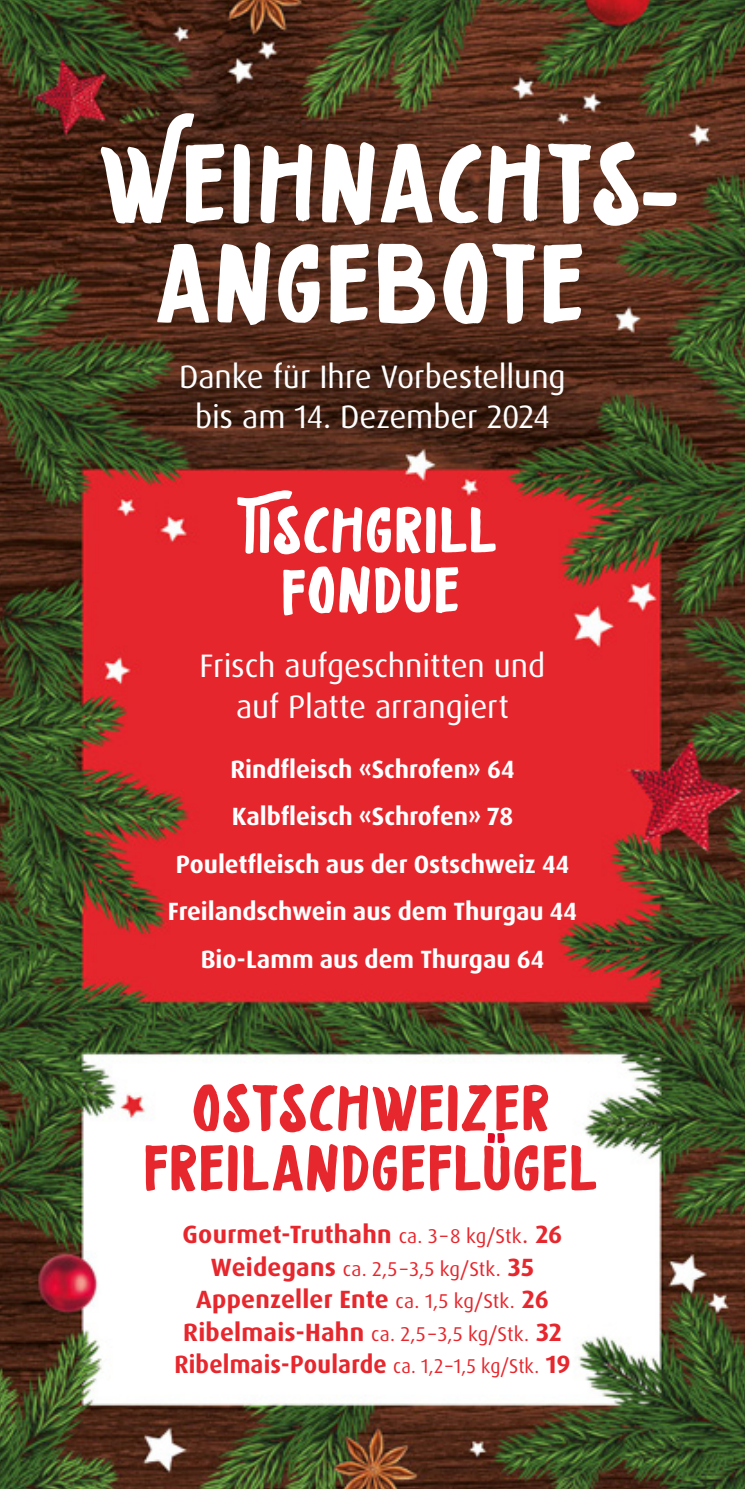
<style>
.page{position:relative;width:745px;height:1489px;background:#fff}
.page>*{position:absolute;margin:0;border:0;box-sizing:border-box;transform-origin:0 0}
.t1{font:112.5px/100px "Oldventure";letter-spacing:.025em;color:#fff;text-align:center}
.t2{font:65px/60px "Oldventure";letter-spacing:.02em;color:#e6272d;text-align:center}
.t3{font:65px/60px "Oldventure";letter-spacing:.02em;color:#fff;text-align:center}
.t4{font:32.5px/40px "Dax Pro";letter-spacing:-.005em;color:#fff;text-align:center}
.t5{font:700 25px/47.5px "Dax Pro";color:#fff;text-align:center}
.t6{font:700 25px "Dax Pro";letter-spacing:.01em;color:#e6272d}
.t7{font:700 25px "Dax Pro";letter-spacing:.01em;color:#e6272d;scale:.95 1}
.t8{font:20px "Dax Pro";letter-spacing:.005em;color:#e6272d}
.s1{font-weight:400;font-size:20px}
.s2{font-weight:400}
.s3{font-weight:700;font-size:25px}
</style>
<div class="page">
<img style="left:0;top:0;width:744px;height:1488px">
<svg style="left:487px;top:1132px;width:17px;height:10px"></svg>
<svg style="left:642px;top:192px;width:34px;height:14px"></svg>
<h1 class="t1" style="left:101px;top:140px;width:544px">Weihnachts angebote</h1>
<h3 class="t4" style="left:179px;top:356px;width:388px">Danke für Ihre Vorbestellung bis am 14. Dezember 2024</h3>
<h2 class="t3" style="left:246px;top:503px;width:254px">Tischgrill fondue</h2>
<h3 class="t4" style="left:199px;top:646px;width:347px">Frisch aufgeschnitten und auf Platte arrangiert</h3>
<p class="t5" style="left:168px;top:745px;width:410px">Rindfleisch «Schrofen» 64<br>Kalbfleisch «Schrofen» 78<br>Pouletfleisch aus der Ostschweiz 44<br>Freilandschwein aus dem Thurgau 44<br>Bio-Lamm aus dem Thurgau 64</p>
<h2 class="t2" style="left:145px;top:1081px;width:455px">ostschweizer freilandgeflugel</h2>
<p class="t6" style="left:182px;top:1217px;width:381px">Gourmet-Truthahn <span class="s1">ca. 3–8 kg/Stk</span><span class="s2">.</span> 26</p>
<p class="t8" style="left:211px;top:1255px;width:324px"><span class="s3">Weidegans</span> ca. 2,5–3,5 kg/Stk. <span class="s3">35</span></p>
<p class="t6" style="left:196px;top:1282px;width:354px">Appenzeller Ente <span class="s1">ca. 1,5 kg/Stk.</span> 26</p>
<p class="t8" style="left:183px;top:1320px;width:380px"><span class="s3">Ribelmais-Hahn</span> ca. 2,5–3,5 kg/Stk. <span class="s3">32</span></p>
<p class="t7" style="left:174px;top:1347px;width:418px">Ribelmais-Poularde <span class="s1">ca. 1,2–1,5 kg/Stk.</span> 19</p>
</div>
